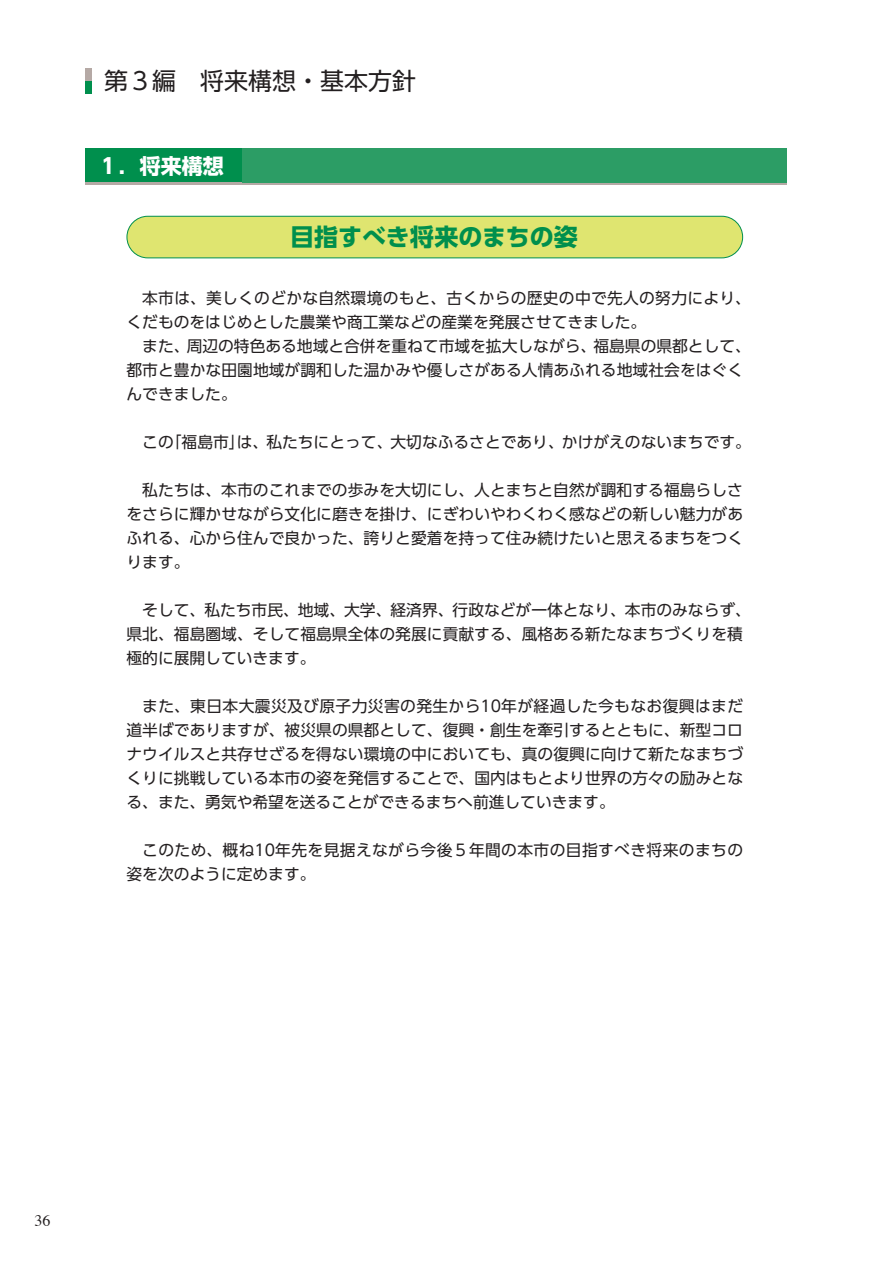
<style>
.page{position:relative;width:893px;height:1263px;background:#fff}
.page>*{position:absolute;margin:0;border:0;box-sizing:border-box;transform-origin:0 0}
.t1{font:24px "UD Shin Go Pr 6 N";color:#231f20}
.t2{font:700 24px "UD Shin Go Pr 6 N";color:#008f4d}
.t3{font:700 21px "UD Shin Go Pr 6 N";color:#fff}
.t4{font:15.9px "Times";color:#231f20}
.t5{font:15.75px/24px "UD Shin Go Pr 6 N";letter-spacing:.005em;color:#231f20}
.t6{font:15.75px/24px "UD Shin Go Pr 6 N";letter-spacing:.025em;color:#231f20}
</style>
<div class="page">
<div style="left:85px;top:149px;width:702px;height:34px;background:#008f4d"></div>
<hr style="left:85px;top:183px;width:702px;height:2px;background:#b5a9a5">
<div style="left:242px;top:149px;width:545px;height:34px;background:#2c9d65"></div>
<div style="left:127px;top:216px;width:616px;height:42px;background:#dfe570;border-radius:21px"></div>
<div style="left:126px;top:216px;width:617px;height:42px;border:1px solid #008f4d;border-radius:21px"></div>
<div style="left:85px;top:68px;width:6px;height:26px;background:#008f4d"></div>
<div style="left:85px;top:68px;width:6px;height:13px;background:#b5a9a5"></div>
<h1 class="t1" style="left:104px;top:61px;width:313px">第３編　将来構想・基本方針</h1>
<h2 class="t3" style="left:98px;top:149px;width:128px">１．将来構想</h2>
<h1 class="t2" style="left:290px;top:217px;width:289px">目指すべき将来のまちの姿</h1>
<p class="t5" style="left:126px;top:286px;width:626px;text-indent:16px">本市は、美しくのどかな自然環境のもと、古くからの歴史の中で先人の努力により、くだものをはじめとした農業や商工業などの産業を発展させてきました。</p>
<p class="t5" style="left:126px;top:334px;width:626px;text-indent:16px">また、周辺の特色ある地域と合併を重ねて市域を拡大しながら、福島県の県都として、都市と豊かな田園地域が調和した温かみや優しさがある人情あふれる地域社会をはぐくんできました。</p>
<p class="t5" style="left:142px;top:430px;width:610px">この「福島市」は、私たちにとって、大切なふるさとであり、かけがえのないまちです。</p>
<p class="t5" style="left:126px;top:478px;width:618px;text-align:justify;text-indent:16px">私たちは、本市のこれまでの歩みを大切にし、人とまちと自然が調和する福島らしさをさらに輝かせながら文化に磨きを掛け、にぎわいやわくわく感などの新しい魅力があふれる、心から住んで良かった、誇りと愛着を持って住み続けたいと思えるまちをつくります。</p>
<p class="t5" style="left:126px;top:598px;width:626px;text-indent:16px">そして、私たち市民、地域、大学、経済界、行政などが一体となり、本市のみならず、県北、福島圏域、そして福島県全体の発展に貢献する、風格ある新たなまちづくりを積極的に展開していきます。</p>
<p class="t5" style="left:126px;top:694px;width:618px;text-align:justify;text-indent:16px">また、東日本大震災及び原子力災害の発生から10年が経過した今もなお復興はまだ道半ばでありますが、被災県の県都として、復興・創生を牽引するとともに、新型コロナウイルスと共存せざるを得ない環境の中においても、真の復興に向けて新たなまちづくりに挑戦している本市の姿を発信することで、国内はもとより世界の方々の励みとなる、また、勇気や希望を送ることができるまちへ前進していきます。</p>
<p class="t6" style="left:126px;top:838px;width:618px;text-indent:16px">このため、概ね10年先を見据えながら今後５年間の本市の目指すべき将来のまちの姿を次のように定めます。</p>
<p class="t4" style="left:35px;top:1205px;width:17px">36</p>
</div>
